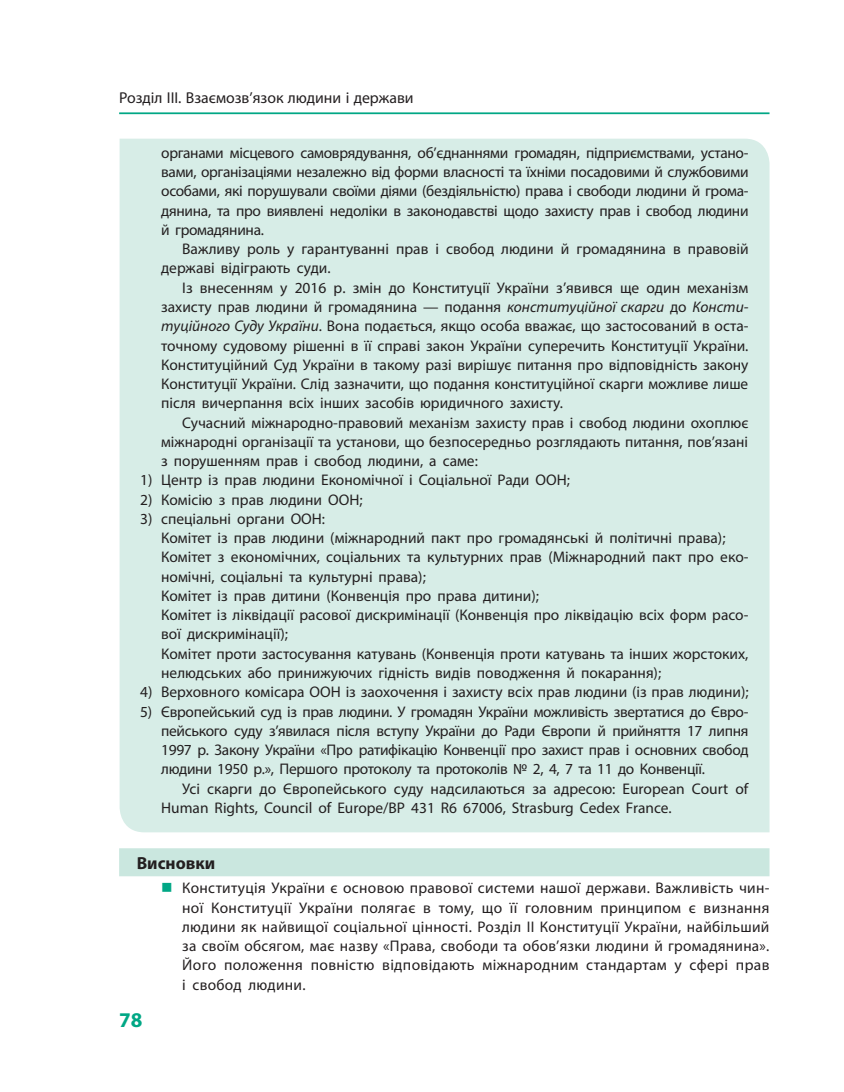
<style>
.page{position:relative;width:844px;height:1092px;background:#fff}
.page>*{position:absolute;margin:0;border:0;box-sizing:border-box;transform-origin:0 0}
.t1{font:700 21px "Myriad Pro";color:#00a785}
.t2{font:700 17.5px "Myriad Pro";color:#231f20}
.t3{font:15.75px "Myriad Pro";color:#231f20}
.t4{font:15.4px/19.2px "Myriad Pro";color:#231f20;text-align:justify}
.s1{font-style:italic}
</style>
<div class="page">
<div style="left:119px;top:139px;width:650px;height:693px;background:#d7ede7"></div>
<hr style="left:119px;top:112px;width:650px;height:2px;background:#00a785">
<div style="left:119px;top:848px;width:650px;height:28px;background:#cae7df"></div>
<p class="t3" style="left:119px;top:88px;width:296px">Розділ III. Взаємозв’язок людини і держави</p>
<p class="t4" style="left:161px;top:143px;width:588px">органами місцевого самоврядування, об’єднаннями громадян, підприємствами, устано&shy;вами, організаціями незалежно від форми власності та їхніми посадовими й службовими особами, які порушували своїми діями (бездіяльністю) права і свободи людини й грома&shy;дянина, та про виявлені недоліки в законодавстві щодо захисту прав і свобод людини й громадянина.</p>
<p class="t4" style="left:161px;top:239px;width:589px;text-indent:21px">Важливу роль у гарантуванні прав і свобод людини й громадянина в правовій державі відіграють суди.</p>
<p class="t4" style="left:161px;top:278px;width:588px;text-indent:21px">Із внесенням у 2016 р. змін до Конституції України з’явився ще один механізм захисту прав людини й громадянина — подання <span class="s1">конституційної скарги</span> до <span class="s1">Консти&shy;туційного Суду України</span>. Вона подається, якщо особа вважає, що застосований в оста&shy;точному судовому рішенні в її справі закон України суперечить Конституції України.<br>Конституційний Суд України в такому разі вирішує питання про відповідність закону Конституції України. Слід зазначити, що подання конституційної скарги можливе лише після вичерпання всіх інших засобів юридичного захисту.</p>
<p class="t4" style="left:161px;top:412px;width:588px;text-indent:21px">Сучасний міжнародно-правовий механізм захисту прав і свобод людини охоплює міжнародні організації та установи, що безпосередньо розглядають питання, пов’язані з порушенням прав і свобод людини, а саме:</p>
<p class="t4" style="left:140px;top:470px;width:431px">1) Центр із прав людини Економічної і Соціальної Ради ООН;</p>
<p class="t4" style="left:140px;top:489px;width:224px">2) Комісію з прав людини ООН;</p>
<p class="t4" style="left:161px;top:509px;width:588px;text-align:left;text-indent:-21px">3) спеціальні органи ООН:<br>Комітет із прав людини (міжнародний пакт про громадянські й політичні права); Комітет з економічних, соціальних та культурних прав (Міжнародний пакт про еко&shy;номічні, соціальні та культурні права);<br>Комітет із прав дитини (Конвенція про права дитини);<br>Комітет із ліквідації расової дискримінації (Конвенція про ліквідацію всіх форм расо&shy;вої дискримінації);<br>Комітет проти застосування катувань (Конвенція проти катувань та інших жорстоких, нелюдських або принижуючих гідність видів поводження й покарання);</p>
<p class="t4" style="left:140px;top:682px;width:609px">4) Верховного комісара ООН із заохочення і захисту всіх прав людини (із прав людини);</p>
<p class="t4" style="left:161px;top:701px;width:588px;text-indent:-21px">5) Європейський суд із прав людини. У громадян України можливість звертатися до Євро&shy;пейського суду з’явилася після вступу України до Ради Європи й прийняття 17 липня 1997 р. Закону України «Про ратифікацію Конвенції про захист прав і основних свобод людини 1950 р.», Першого протоколу та протоколів № 2, 4, 7 та 11 до Конвенції.</p>
<p class="t4" style="left:161px;top:778px;width:588px;text-indent:21px">Усі скарги до Європейського суду надсилаються за адресою: European Court of<br>Human Rights, Council of Europe/BP 431 R6 67006, Strasburg Cedex France.</p>
<p class="t2" style="left:137px;top:851px;width:80px">Висновки</p>
<p class="t4" style="left:182px;top:878px;width:588px">Конституція України є основою правової системи нашої держави. Важливість чин&shy;ної Конституції України полягає в тому, що її головним принципом є визнання людини як найвищої соціальної цінності. Розділ II Конституції України, найбільший за своїм обсягом, має назву «Права, свободи та обов’язки людини й громадянина».<br>Його положення повністю відповідають міжнародним стандартам у сфері прав і свобод людини.</p>
<h1 class="t1" style="left:119px;top:1006px;width:25px">78</h1>
</div>
